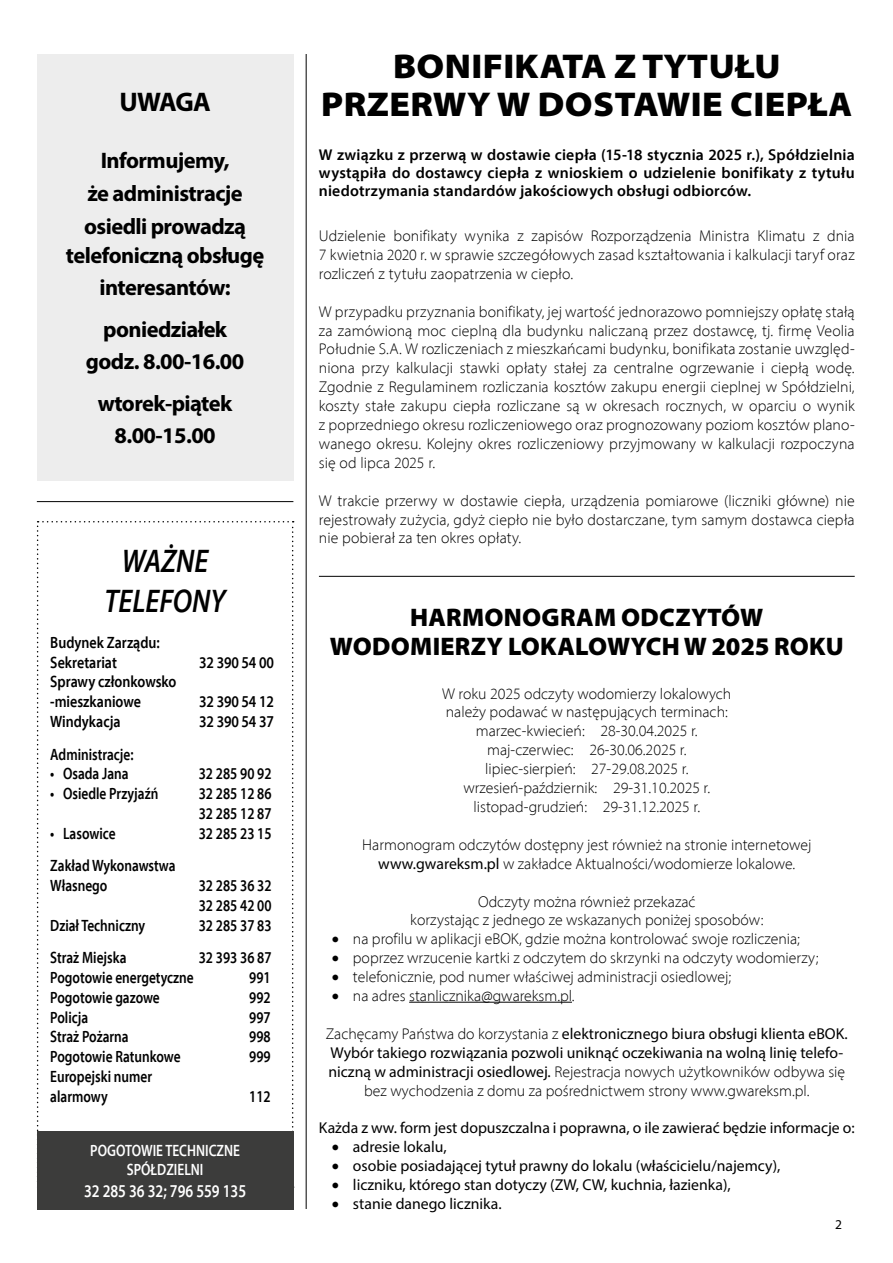
<style>
.page{position:relative;width:893px;height:1263px;background:#fff}
.page>*{position:absolute;margin:0;border:0;box-sizing:border-box;transform-origin:0 0}
.t1{font:900 semi-expanded 34.5px/37.5px "Myriad Pro";letter-spacing:.01em;color:#000;text-align:center}
.t2{font:italic 600 33px/39.6px "Myriad Pro";color:#000;text-align:center;scale:.85 1}
.t3{font:700 27px "Myriad Pro";letter-spacing:-.04em;color:#000}
.t4{font:900 semi-expanded 25.5px/28.5px "Myriad Pro";letter-spacing:.01em;color:#000;text-align:center;scale:.93 1}
.t5{font:700 22.5px/32.7px "Myriad Pro";letter-spacing:-.025em;color:#000;text-align:center}
.t6{font:600 18px "Myriad Pro";color:#fff;scale:.81 1}
.t7{font:600 16.5px/19.8px "Myriad Pro";color:#000;scale:.81 1}
.t8{font:600 16.5px/19.8px "Myriad Pro";color:#000;scale:.85 1}
.t9{font:600 16.5px/19.8px "Myriad Pro";color:#fff;text-align:center;scale:.81 1}
.t10{font:300 15.75px/18.9px "Myriad Pro";color:#000;text-align:justify}
.t11{font:15.75px/18.9px "Myriad Pro";color:#000;text-align:center}
.t12{font:600 15.75px/18px "Myriad Pro";letter-spacing:.01em;color:#000;text-align:justify}
.t13{font:13.5px "Myriad Pro";color:#000}
.s1{font-weight:400}
.s2{font-weight:300}
</style>
<div class="page">
<svg style="left:37px;top:521px;width:257px;height:667px"></svg>
<div style="left:37px;top:54px;width:256px;height:426px;background:#ededed"></div>
<hr style="left:306px;top:54px;width:1px;height:1155px;background:#000">
<div style="left:37px;top:1131px;width:256px;height:78px;background:#3c3c3b"></div>
<hr style="left:37px;top:501px;width:256px;height:1px;background:#000">
<hr style="left:319px;top:576px;width:536px;height:1px;background:#000">
<hr style="left:409px;top:1002px;width:163px;height:1px;background:#000">
<h3 class="t3" style="left:119px;top:85px;width:93px">UWAGA</h3>
<h3 class="t5" style="left:84px;top:144px;width:163px">Informujemy,<br>że administracje osiedli prowadzą</h3>
<h3 class="t5" style="left:66px;top:238px;width:200px">telefoniczną obsługę interesantów:</h3>
<h3 class="t5" style="left:86px;top:312px;width:160px">poniedziałek godz. 8.00-16.00</h3>
<h3 class="t5" style="left:98px;top:386px;width:136px">wtorek-piątek<br>8.00-15.00</h3>
<h2 class="t2" style="left:104px;top:540px;width:144px">WAŻNE<br>TELEFONY</h2>
<p class="t8" style="left:50px;top:632px;width:130px">Budynek Zarządu:<br>Sekretariat</p>
<p class="t8" style="left:199px;top:652px;width:90px">32 390 54 00</p>
<p class="t8" style="left:50px;top:671px;width:150px">Sprawy członkowsko -mieszkaniowe</p>
<p class="t8" style="left:199px;top:691px;width:90px">32 390 54 12</p>
<p class="t8" style="left:50px;top:711px;width:84px">Windykacja</p>
<p class="t8" style="left:199px;top:711px;width:90px">32 390 54 37</p>
<p class="t7" style="left:50px;top:744px;width:104px">Administracje:</p>
<p class="t7" style="left:50px;top:763px;width:98px">• Osada Jana</p>
<p class="t7" style="left:199px;top:763px;width:91px">32 285 90 92</p>
<p class="t7" style="left:50px;top:783px;width:135px">• Osiedle Przyjaźń</p>
<p class="t7" style="left:199px;top:783px;width:91px">32 285 12 86<br>32 285 12 87</p>
<p class="t7" style="left:50px;top:823px;width:82px">• Lasowice</p>
<p class="t7" style="left:199px;top:823px;width:91px">32 285 23 15</p>
<p class="t7" style="left:50px;top:855px;width:156px">Zakład Wykonawstwa<br>Własnego</p>
<p class="t7" style="left:199px;top:875px;width:91px">32 285 36 32<br>32 285 42 00</p>
<p class="t7" style="left:50px;top:915px;width:119px">Dział Techniczny</p>
<p class="t7" style="left:199px;top:915px;width:91px">32 285 37 83</p>
<p class="t7" style="left:50px;top:947px;width:96px">Straż Miejska</p>
<p class="t7" style="left:199px;top:947px;width:91px">32 393 36 87</p>
<p class="t7" style="left:50px;top:967px;width:179px">Pogotowie energetyczne</p>
<p class="t7" style="left:249px;top:967px;width:28px">991</p>
<p class="t7" style="left:50px;top:987px;width:137px">Pogotowie gazowe</p>
<p class="t7" style="left:249px;top:987px;width:28px">992</p>
<p class="t7" style="left:50px;top:1007px;width:48px">Policja</p>
<p class="t7" style="left:249px;top:1007px;width:28px">997</p>
<p class="t7" style="left:50px;top:1026px;width:98px">Straż Pożarna</p>
<p class="t7" style="left:249px;top:1026px;width:28px">998</p>
<p class="t7" style="left:50px;top:1046px;width:162px">Pogotowie Ratunkowe</p>
<p class="t7" style="left:249px;top:1046px;width:28px">999</p>
<p class="t7" style="left:50px;top:1066px;width:127px">Europejski numer alarmowy</p>
<p class="t7" style="left:249px;top:1086px;width:28px">112</p>
<p class="t9" style="left:90px;top:1140px;width:186px">POGOTOWIE TECHNICZNE<br>SPÓŁDZIELNI</p>
<p class="t6" style="left:84px;top:1179px;width:202px">32 285 36 32; 796 559 135</p>
<h1 class="t1" style="left:321px;top:47px;width:533px">BONIFIKATA Z TYTUŁU<br>PRZERWY W DOSTAWIE CIEPŁA</h1>
<p class="t12" style="left:319px;top:145px;width:537px">W związku z przerwą w dostawie ciepła (15-18 stycznia 2025 r.), Spółdzielnia wystąpiła do dostawcy ciepła z wnioskiem o udzielenie bonifikaty z tytułu niedotrzymania standardów jakościowych obsługi odbiorców.</p>
<p class="t10" style="left:319px;top:226px;width:537px">Udzielenie bonifikaty wynika z zapisów Rozporządzenia Ministra Klimatu z dnia 7 kwietnia 2020 r. w sprawie szczegółowych zasad kształtowania i kalkulacji taryf oraz rozliczeń z tytułu zaopatrzenia w ciepło.</p>
<p class="t10" style="left:319px;top:302px;width:537px">W przypadku przyznania bonifikaty, jej wartość jednorazowo pomniejszy opłatę stałą za zamówioną moc cieplną dla budynku naliczaną przez dostawcę, tj. firmę Veolia Południe S.A. W rozliczeniach z mieszkańcami budynku, bonifikata zostanie uwzględ&shy;niona przy kalkulacji stawki opłaty stałej za centralne ogrzewanie i ciepłą wodę.<br>Zgodnie z Regulaminem rozliczania kosztów zakupu energii cieplnej w Spółdzielni, koszty stałe zakupu ciepła rozliczane są w okresach rocznych, w oparciu o wynik z poprzedniego okresu rozliczeniowego oraz prognozowany poziom kosztów plano&shy;wanego okresu. Kolejny okres rozliczeniowy przyjmowany w kalkulacji rozpoczyna się od lipca 2025 r.</p>
<p class="t10" style="left:319px;top:491px;width:537px">W trakcie przerwy w dostawie ciepła, urządzenia pomiarowe (liczniki główne) nie rejestrowały zużycia, gdyż ciepło nie było dostarczane, tym samym dostawca ciepła nie pobierał za ten okres opłaty.</p>
<h3 class="t4" style="left:330px;top:602px;width:554px">HARMONOGRAM ODCZYTÓW<br>WODOMIERZY LOKALOWYCH W 2025 ROKU</h3>
<p class="t10" style="left:442px;top:684px;width:291px;text-align:center">W roku 2025 odczyty wodomierzy lokalowych należy podawać w następujących terminach: marzec-kwiecień: 28-30.04.2025 r. maj-czerwiec: 26-30.06.2025 r. lipiec-sierpień: 27-29.08.2025 r. wrzesień-październik: 29-31.10.2025 r. listopad-grudzień: 29-31.12.2025 r.</p>
<p class="t10" style="left:362px;top:835px;width:451px;text-align:center">Harmonogram odczytów dostępny jest również na stronie internetowej <span class="s1">www.gwareksm.pl</span> w zakładce Aktualności/wodomierze lokalowe.</p>
<p class="t10" style="left:410px;top:892px;width:355px;text-align:center">Odczyty można również przekazać<br>korzystając z jednego ze wskazanych poniżej sposobów:</p>
<p class="t10" style="left:332px;top:929px;width:470px">• na profilu w aplikacji eBOK, gdzie można kontrolować swoje rozliczenia;</p>
<p class="t10" style="left:332px;top:948px;width:488px">• poprzez wrzucenie kartki z odczytem do skrzynki na odczyty wodomierzy;</p>
<p class="t10" style="left:332px;top:967px;width:401px">• telefonicznie, pod numer właściwej administracji osiedlowej;</p>
<p class="t10" style="left:332px;top:986px;width:245px">• na adres stanlicznika@gwareksm.pl.</p>
<p class="t11" style="left:326px;top:1024px;width:524px"><span class="s2">Zachęcamy Państwa do korzystania z</span> elektronicznego biura obsługi klienta eBOK.<br>Wybór takiego rozwiązania pozwoli uniknąć oczekiwania na wolną linię telefo&shy;niczną w administracji osiedlowej. <span class="s2">Rejestracja nowych użytkowników odbywa się bez wychodzenia z domu za pośrednictwem strony www.gwareksm.pl.</span></p>
<p class="t11" style="left:319px;top:1118px;width:537px">Każda z ww. form jest dopuszczalna i poprawna, o ile zawierać będzie informacje o:</p>
<p class="t11" style="left:332px;top:1137px;width:116px">• adresie lokalu,</p>
<p class="t11" style="left:332px;top:1156px;width:450px">• osobie posiadającej tytuł prawny do lokalu (właścicielu/najemcy),</p>
<p class="t11" style="left:332px;top:1175px;width:401px">• liczniku, którego stan dotyczy (ZW, CW, kuchnia, łazienka),</p>
<p class="t11" style="left:332px;top:1194px;width:172px">• stanie danego licznika.</p>
<p class="t13" style="left:835px;top:1216px;width:8px">2</p>
</div>
